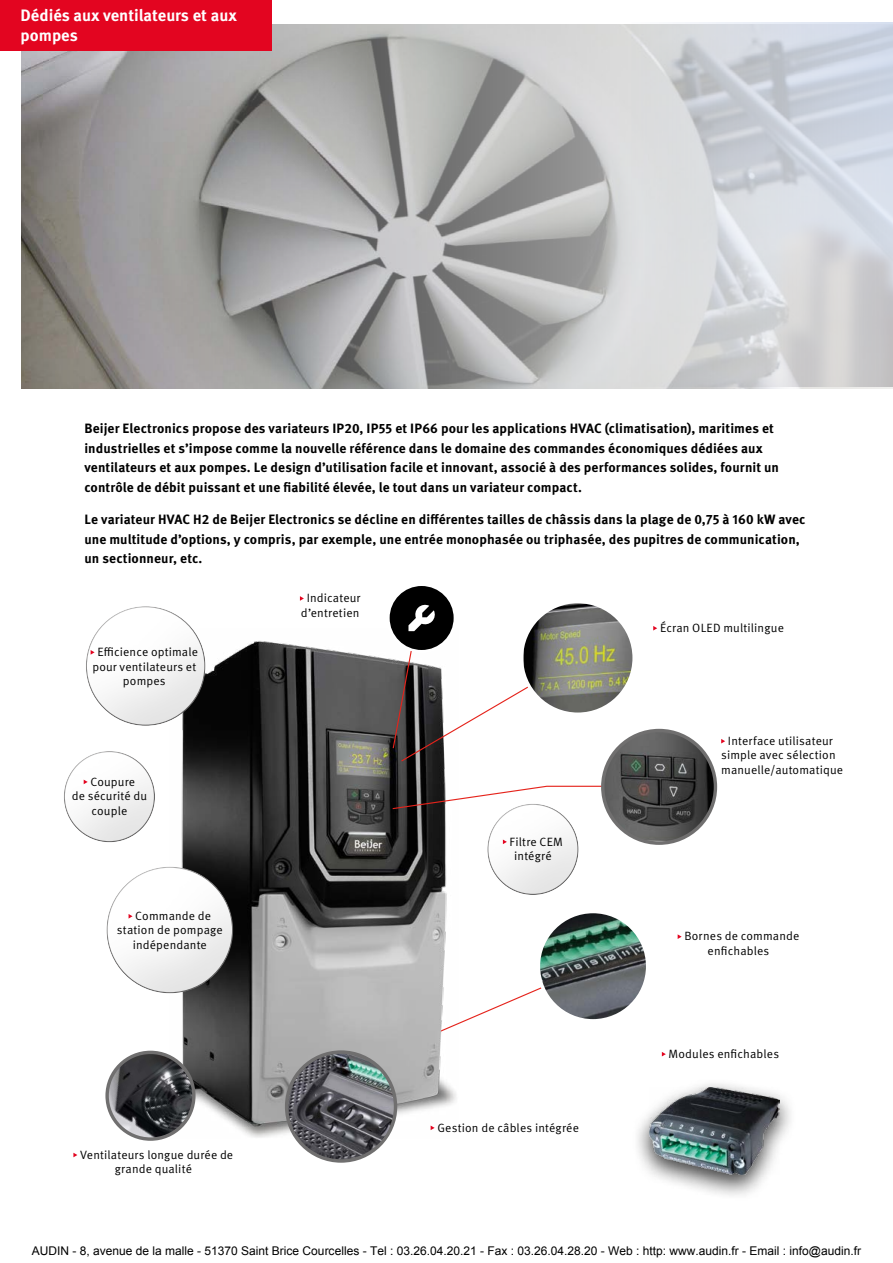
<style>
.page{position:relative;width:893px;height:1263px;background:#fff}
.page>*{position:absolute;margin:0;border:0;box-sizing:border-box;transform-origin:0 0}
.t1{font:700 16.5px/19.8px "Meta OT";color:#fff}
.t2{font:700 13.5px/19.5px "Meta OT";letter-spacing:.005em;color:#000}
.t3{font:12px/14.4px "Meta OT Norm";letter-spacing:.01em;color:#000;text-align:center}
.t4{font:12px "Arial";color:#000}
</style>
<div class="page">
<img style="left:21px;top:24px;width:872px;height:364px">
<div style="left:0;top:0;width:271px;height:50px;background:#e30520"></div>
<svg style="left:458px;top:987px;width:84px;height:38px"></svg>
<img style="left:169px;top:641px;width:289px;height:497px">
<img style="left:287px;top:1052px;width:108px;height:109px;border-radius:54px">
<div style="left:285px;top:1050px;width:112px;height:113px;border:3px solid #706f6f;border-radius:50%"></div>
<img style="left:538px;top:911px;width:110px;height:110px;border-radius:55px">
<div style="left:537px;top:910px;width:112px;height:112px;border:3px solid #fff;border-radius:50%"></div>
<svg style="left:391px;top:785px;width:217px;height:25px"></svg>
<svg style="left:73px;top:1153px;width:4px;height:4px"></svg>
<img style="left:107px;top:1052px;width:87px;height:87px;border-radius:43px">
<div style="left:105px;top:1051px;width:91px;height:90px;border:3px solid #706f6f;border-radius:50%"></div>
<svg style="left:721px;top:739px;width:4px;height:4px"></svg>
<svg style="left:662px;top:1052px;width:4px;height:4px"></svg>
<div style="left:631px;top:1077px;width:165px;height:124px;background:#000;opacity:.75"></div>
<img style="left:649px;top:1087px;width:130px;height:88px">
<img style="left:603px;top:730px;width:112px;height:113px;border-radius:56px">
<div style="left:601px;top:729px;width:116px;height:116px;border:3px solid #706f6f;border-radius:50%"></div>
<svg style="left:653px;top:626px;width:4px;height:4px"></svg>
<svg style="left:300px;top:596px;width:4px;height:5px"></svg>
<svg style="left:388px;top:584px;width:67px;height:68px"></svg>
<div style="left:386px;top:583px;width:71px;height:70px;border:3px solid #fff;border-radius:50%"></div>
<div style="left:93px;top:856px;width:155px;height:138px;background:#c6c6c6;opacity:.5"></div>
<svg style="left:129px;top:914px;width:4px;height:4px"></svg>
<div style="left:51px;top:740px;width:118px;height:102px;background:#c6c6c6;opacity:.5"></div>
<div style="left:474px;top:793px;width:118px;height:102px;background:#c6c6c6;opacity:.5"></div>
<svg style="left:84px;top:780px;width:4px;height:4px"></svg>
<svg style="left:503px;top:839px;width:4px;height:5px"></svg>
<svg style="left:431px;top:1125px;width:4px;height:5px"></svg>
<svg style="left:678px;top:934px;width:4px;height:5px"></svg>
<div style="left:73px;top:596px;width:146px;height:130px;background:#c6c6c6;opacity:.5"></div>
<svg style="left:91px;top:650px;width:4px;height:5px"></svg>
<svg style="left:392px;top:602px;width:242px;height:160px"></svg>
<p class="t1" style="left:21px;top:6px;width:218px">Dédiés aux ventilateurs et aux pompes</p>
<p class="t2" style="left:84px;top:419px;width:696px">Beijer Electronics propose des variateurs IP20, IP55 et IP66 pour les applications HVAC (climatisation), maritimes et industrielles et s’impose comme la nouvelle référence dans le domaine des commandes économiques dédiées aux ventilateurs et aux pompes. Le design d’utilisation facile et innovant, associé à des performances solides, fournit un contrôle de débit puissant et une fiabilité élevée, le tout dans un variateur compact.</p>
<p class="t2" style="left:84px;top:510px;width:723px">Le variateur HVAC H2 de Beijer Electronics se décline en différentes tailles de châssis dans la plage de 0,75 à 160 kW avec une multitude d’options, y compris, par exemple, une entrée monophasée ou triphasée, des pupitres de communication, un sectionneur, etc.</p>
<p class="t3" style="left:92px;top:645px;width:107px">Efficience optimale pour ventilateurs et pompes</p>
<p class="t3" style="left:72px;top:774px;width:77px">Coupure<br>de sécurité du couple</p>
<p class="t3" style="left:117px;top:909px;width:108px">Commande de station de pompage indépendante</p>
<p class="t3" style="left:301px;top:591px;width:61px">Indicateur d’entretien</p>
<p class="t3" style="left:80px;top:1147px;width:155px">Ventilateurs longue durée de grande qualité</p>
<p class="t3" style="left:510px;top:834px;width:55px">Filtre CEM intégré</p>
<p class="t3" style="left:437px;top:1120px;width:143px">Gestion de câbles intégrée</p>
<p class="t3" style="left:660px;top:621px;width:125px">Écran OLED multilingue</p>
<p class="t3" style="left:721px;top:734px;width:123px;text-align:left;text-indent:7px">Interface utilisateur simple avec sélection manuelle/automatique</p>
<p class="t3" style="left:684px;top:929px;width:116px">Bornes de commande enfichables</p>
<p class="t3" style="left:669px;top:1047px;width:112px">Modules enfichables</p>
<p class="t4" style="left:32px;top:1243px;width:831px">AUDIN - 8, avenue de la malle - 51370 Saint Brice Courcelles - Tel : 03.26.04.20.21 - Fax : 03.26.04.28.20 - Web : http: www.audin.fr - Email : info@audin.fr</p>
</div>
